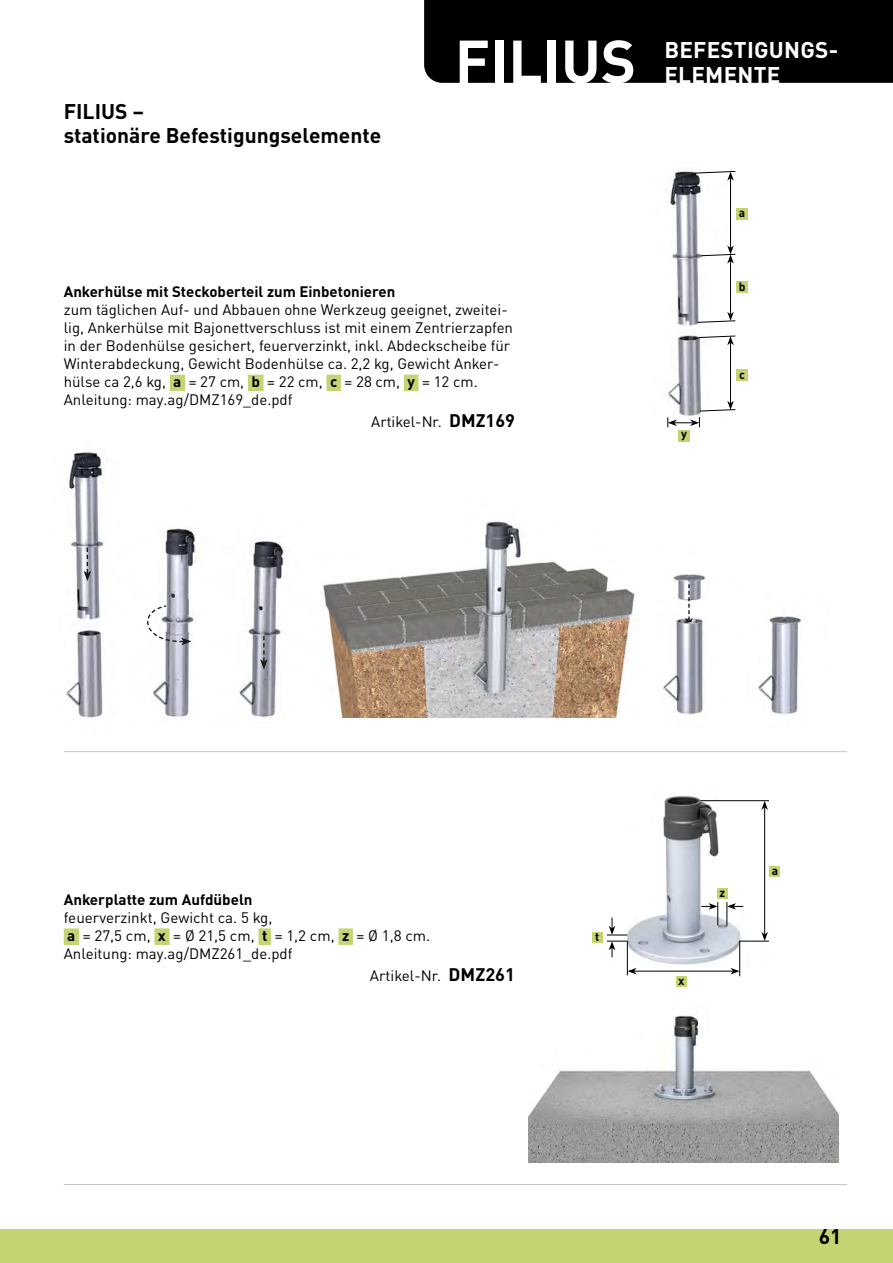
<style>
.page{position:relative;width:893px;height:1263px;background:#fff}
.page>*{position:absolute;margin:0;border:0;box-sizing:border-box;transform-origin:0 0}
.t1{font:700 59.7px "DINOT";color:#fff}
.t2{font:700 22.5px/25.5px "DINOT";letter-spacing:.01em;color:#fff}
.t3{font:700 21px "DINOT";color:#000}
.t4{font:15px/18px "DINOT";color:#000}
.t5{font:700 15px "DINOT";color:#000}
.t6{font:700 12px "DINOT";color:#000}
.s1{font-weight:700}
.s2{font-weight:700;font-size:18px}
</style>
<div class="page">
<img style="left:592px;top:795px;width:188px;height:192px">
<svg style="left:727px;top:902px;width:16px;height:24px"></svg>
<svg style="left:701px;top:902px;width:17px;height:23px"></svg>
<div style="left:717px;top:889px;width:10px;height:10px;background:#c6d372"></div>
<div style="left:592px;top:932px;width:10px;height:10px;background:#c6d372"></div>
<svg style="left:607px;top:917px;width:20px;height:40px"></svg>
<div style="left:770px;top:866px;width:10px;height:10px;background:#c6d372"></div>
<hr style="left:700px;top:800px;width:69px;height:1px;background:#000">
<hr style="left:764px;top:807px;width:1px;height:127px;background:#000">
<svg style="left:761px;top:801px;width:7px;height:9px"></svg>
<svg style="left:740px;top:932px;width:29px;height:10px"></svg>
<hr style="left:634px;top:971px;width:99px;height:1px;background:#000">
<svg style="left:730px;top:968px;width:9px;height:6px"></svg>
<svg style="left:628px;top:968px;width:8px;height:6px"></svg>
<div style="left:676px;top:976px;width:10px;height:11px;background:#c6d372"></div>
<hr style="left:627px;top:941px;width:1px;height:34px;background:#000">
<hr style="left:739px;top:941px;width:1px;height:35px;background:#000">
<img style="left:529px;top:1015px;width:310px;height:147px">
<hr style="left:64px;top:751px;width:783px;height:1px;background:#c6c6c6">
<hr style="left:64px;top:1184px;width:783px;height:1px;background:#c6c6c6">
<img style="left:323px;top:521px;width:317px;height:196px">
<img style="left:665px;top:171px;width:67px;height:257px">
<hr style="left:730px;top:261px;width:1px;height:53px;background:#000">
<hr style="left:730px;top:343px;width:1px;height:60px;background:#000">
<div style="left:736px;top:208px;width:12px;height:11px;background:#c6d372"></div>
<div style="left:736px;top:281px;width:12px;height:11px;background:#c6d372"></div>
<div style="left:736px;top:369px;width:12px;height:12px;background:#c6d372"></div>
<hr style="left:730px;top:178px;width:1px;height:70px;background:#000">
<svg style="left:695px;top:171px;width:41px;height:10px"></svg>
<svg style="left:698px;top:336px;width:38px;height:9px"></svg>
<svg style="left:699px;top:401px;width:37px;height:10px"></svg>
<svg style="left:701px;top:245px;width:35px;height:18px"></svg>
<svg style="left:697px;top:312px;width:39px;height:11px"></svg>
<div style="left:678px;top:430px;width:12px;height:11px;background:#c6d372"></div>
<svg style="left:667px;top:417px;width:33px;height:10px"></svg>
<img style="left:153px;top:528px;width:131px;height:191px">
<svg style="left:147px;top:604px;width:45px;height:41px"></svg>
<svg style="left:260px;top:636px;width:8px;height:33px"></svg>
<img style="left:673px;top:574px;width:128px;height:49px">
<svg style="left:685px;top:584px;width:8px;height:39px"></svg>
<img style="left:663px;top:623px;width:136px;height:92px">
<img style="left:65px;top:452px;width:39px;height:266px">
<svg style="left:84px;top:548px;width:7px;height:33px"></svg>
<svg style="left:80px;top:563px;width:15px;height:5px"></svg>
<img style="left:167px;top:599px;width:21px;height:16px">
<div style="left:0;top:1229px;width:893px;height:34px;background:#c6d372"></div>
<div style="left:170px;top:375px;width:15px;height:16px;background:#c6d372"></div>
<div style="left:248px;top:375px;width:16px;height:16px;background:#c6d372"></div>
<div style="left:326px;top:375px;width:15px;height:16px;background:#c6d372"></div>
<div style="left:404px;top:375px;width:14px;height:16px;background:#c6d372"></div>
<div style="left:64px;top:928px;width:15px;height:17px;background:#c6d372"></div>
<div style="left:154px;top:928px;width:16px;height:17px;background:#c6d372"></div>
<div style="left:258px;top:928px;width:13px;height:17px;background:#c6d372"></div>
<div style="left:338px;top:928px;width:15px;height:17px;background:#c6d372"></div>
<div style="left:424px;top:0;width:469px;height:83px;background:#000"></div>
<p class="t3" style="left:64px;top:95px;width:82px">FILIUS –</p>
<p class="t3" style="left:64px;top:119px;width:319px">stationäre Befestigungselemente</p>
<p class="t1" style="left:455px;top:15px;width:183px">FILIUS</p>
<p class="t2" style="left:664px;top:35px;width:176px">BEFESTIGUNGS-<br>ELEMENTE</p>
<p class="t6" style="left:739px;top:204px;width:8px">a</p>
<p class="t5" style="left:64px;top:280px;width:333px">Ankerhülse mit Steckoberteil zum Einbetonieren</p>
<p class="t4" style="left:64px;top:300px;width:451px">zum täglichen Auf- und Abbauen ohne Werkzeug geeignet, zweitei&shy;lig, Ankerhülse mit Bajonettverschluss ist mit einem Zentrierzapfen in der Bodenhülse gesichert, feuerverzinkt, inkl. Abdeckscheibe für Winterabdeckung, Gewicht Bodenhülse ca. 2,2 kg, Gewicht Anker&shy;hülse ca 2,6 kg, <span class="s1">a</span> = 27 cm, <span class="s1">b</span> = 22 cm, <span class="s1">c</span> = 28 cm, <span class="s1">y</span> = 12 cm.</p>
<p class="t4" style="left:64px;top:390px;width:230px">Anleitung: may.ag/DMZ169_de.pdf</p>
<p class="t4" style="left:371px;top:412px;width:145px">Artikel-Nr. <span class="s2">DMZ169</span></p>
<p class="t6" style="left:681px;top:425px;width:7px">y</p>
<p class="t6" style="left:739px;top:277px;width:8px">b</p>
<p class="t6" style="left:739px;top:365px;width:7px">c</p>
<p class="t5" style="left:64px;top:888px;width:190px">Ankerplatte zum Aufdübeln</p>
<p class="t4" style="left:64px;top:908px;width:210px">feuerverzinkt, Gewicht ca. 5 kg,</p>
<p class="t4" style="left:67px;top:926px;width:365px"><span class="s1">a</span> = 27,5 cm, <span class="s1">x</span> = Ø 21,5 cm, <span class="s1">t</span> = 1,2 cm, <span class="s1">z</span> = Ø 1,8 cm.</p>
<p class="t4" style="left:64px;top:944px;width:230px">Anleitung: may.ag/DMZ261_de.pdf</p>
<p class="t4" style="left:370px;top:965px;width:147px">Artikel-Nr. <span class="s2">DMZ261</span></p>
<p class="t6" style="left:595px;top:928px;width:6px">t</p>
<p class="t6" style="left:678px;top:971px;width:8px">x</p>
<p class="t6" style="left:719px;top:884px;width:7px">z</p>
<p class="t6" style="left:772px;top:861px;width:8px">a</p>
<h3 class="t3" style="left:819px;top:1220px;width:24px">61</h3>
</div>
